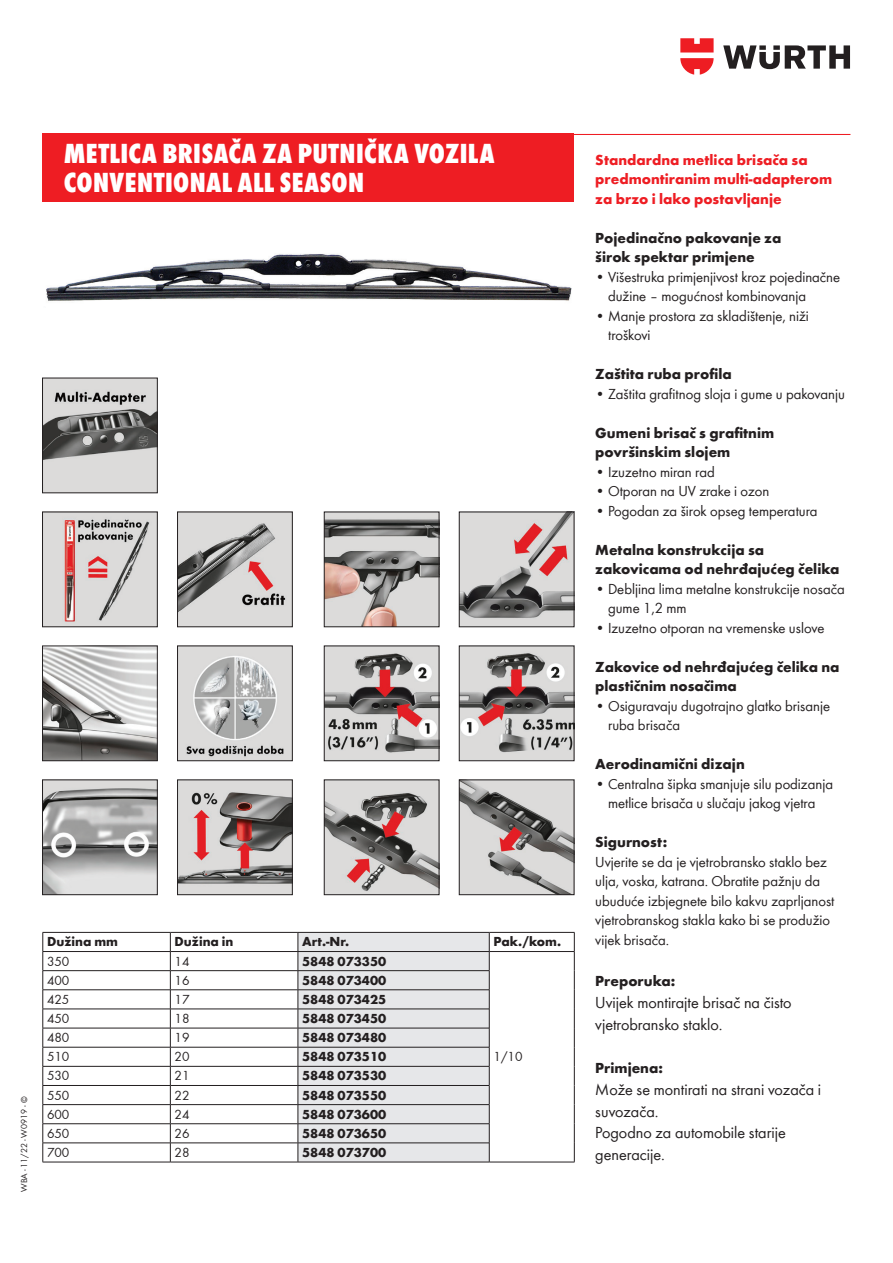
<style>
.page{position:relative;width:893px;height:1263px;background:#fff}
.page>*{position:absolute;margin:0;border:0;box-sizing:border-box;transform-origin:0 0}
.t1{font:800 condensed 28.5px/28.7px "Wuerth";letter-spacing:.015em;color:#fff}
.t2{font:16.5px/21.8px "Wuerth";color:#231f20}
.t3{font:15px/19.5px "Wuerth";color:#231f20}
.t4{font:700 15px/19.5px "Wuerth";color:#231f20}
.t5{font:700 15px/19.5px "Wuerth";color:#ee1d23}
.t6{font:700 13.5px "Wuerth";color:#231f20}
.t7{font:13.5px "Wuerth";color:#231f20}
.t8{font:9px "Wuerth";color:#231f20}
</style>
<div class="page">
<hr style="left:43px;top:134px;width:807px;height:1px;background:#ee1d23">
<div style="left:43px;top:134px;width:531px;height:68px;background:#ee1d23"></div>
<svg style="left:170px;top:933px;width:1px;height:229px"></svg>
<div style="left:298px;top:933px;width:192px;height:229px;background:#e6e7e9"></div>
<hr style="left:43px;top:932px;width:127px;height:1px;background:#231f20">
<hr style="left:170px;top:932px;width:128px;height:1px;background:#231f20">
<hr style="left:298px;top:932px;width:191px;height:1px;background:#231f20">
<hr style="left:489px;top:932px;width:86px;height:1px;background:#231f20">
<hr style="left:43px;top:970px;width:127px;height:1px;background:#231f20">
<hr style="left:170px;top:970px;width:128px;height:1px;background:#231f20">
<hr style="left:298px;top:970px;width:191px;height:1px;background:#231f20">
<hr style="left:43px;top:989px;width:127px;height:1px;background:#231f20">
<hr style="left:170px;top:989px;width:128px;height:1px;background:#231f20">
<hr style="left:298px;top:989px;width:191px;height:1px;background:#231f20">
<hr style="left:43px;top:1009px;width:127px;height:1px;background:#231f20">
<hr style="left:170px;top:1009px;width:128px;height:1px;background:#231f20">
<hr style="left:298px;top:1009px;width:191px;height:1px;background:#231f20">
<hr style="left:43px;top:1028px;width:127px;height:1px;background:#231f20">
<hr style="left:170px;top:1028px;width:128px;height:1px;background:#231f20">
<hr style="left:298px;top:1028px;width:191px;height:1px;background:#231f20">
<hr style="left:43px;top:951px;width:127px;height:1px;background:#231f20">
<hr style="left:170px;top:951px;width:128px;height:1px;background:#231f20">
<hr style="left:298px;top:951px;width:191px;height:1px;background:#231f20">
<hr style="left:489px;top:951px;width:86px;height:1px;background:#231f20">
<svg style="left:574px;top:933px;width:1px;height:229px"></svg>
<hr style="left:489px;top:1162px;width:86px;height:1px;background:#231f20">
<hr style="left:43px;top:1047px;width:127px;height:1px;background:#231f20">
<hr style="left:170px;top:1047px;width:128px;height:1px;background:#231f20">
<hr style="left:298px;top:1047px;width:191px;height:1px;background:#231f20">
<hr style="left:43px;top:1066px;width:127px;height:1px;background:#231f20">
<hr style="left:170px;top:1066px;width:128px;height:1px;background:#231f20">
<hr style="left:298px;top:1066px;width:191px;height:1px;background:#231f20">
<hr style="left:43px;top:1085px;width:127px;height:1px;background:#231f20">
<hr style="left:170px;top:1085px;width:128px;height:1px;background:#231f20">
<hr style="left:298px;top:1085px;width:191px;height:1px;background:#231f20">
<hr style="left:43px;top:1104px;width:127px;height:1px;background:#231f20">
<hr style="left:170px;top:1104px;width:128px;height:1px;background:#231f20">
<hr style="left:298px;top:1104px;width:191px;height:1px;background:#231f20">
<hr style="left:43px;top:1123px;width:127px;height:1px;background:#231f20">
<hr style="left:170px;top:1123px;width:128px;height:1px;background:#231f20">
<hr style="left:298px;top:1123px;width:191px;height:1px;background:#231f20">
<hr style="left:43px;top:1142px;width:127px;height:1px;background:#231f20">
<svg style="left:43px;top:933px;width:1px;height:229px"></svg>
<hr style="left:170px;top:1142px;width:128px;height:1px;background:#231f20">
<hr style="left:298px;top:1142px;width:191px;height:1px;background:#231f20">
<hr style="left:43px;top:1162px;width:127px;height:1px;background:#231f20">
<hr style="left:170px;top:1162px;width:128px;height:1px;background:#231f20">
<hr style="left:298px;top:1162px;width:191px;height:1px;background:#231f20">
<svg style="left:723px;top:45px;width:127px;height:24px"></svg>
<svg style="left:680px;top:38px;width:34px;height:37px"></svg>
<img style="left:46px;top:254px;width:526px;height:47px">
<img style="left:44px;top:380px;width:112px;height:111px">
<div style="left:42px;top:378px;width:116px;height:115px;border:1px solid #231f20"></div>
<img style="left:44px;top:514px;width:112px;height:111px">
<div style="left:42px;top:512px;width:116px;height:115px;border:1px solid #231f20"></div>
<img style="left:179px;top:514px;width:112px;height:111px">
<div style="left:177px;top:512px;width:116px;height:115px;border:1px solid #231f20"></div>
<img style="left:461px;top:514px;width:111px;height:111px">
<div style="left:459px;top:512px;width:115px;height:115px;border:1px solid #231f20"></div>
<img style="left:326px;top:514px;width:111px;height:111px">
<div style="left:324px;top:512px;width:115px;height:115px;border:1px solid #231f20"></div>
<img style="left:44px;top:648px;width:112px;height:111px">
<div style="left:42px;top:646px;width:116px;height:115px;border:1px solid #231f20"></div>
<img style="left:179px;top:648px;width:112px;height:111px">
<div style="left:177px;top:646px;width:116px;height:115px;border:1px solid #231f20"></div>
<img style="left:461px;top:648px;width:111px;height:111px">
<div style="left:459px;top:646px;width:115px;height:115px;border:1px solid #231f20"></div>
<img style="left:326px;top:648px;width:111px;height:111px">
<div style="left:324px;top:646px;width:115px;height:115px;border:1px solid #231f20"></div>
<img style="left:44px;top:782px;width:112px;height:111px">
<div style="left:42px;top:780px;width:116px;height:115px;border:1px solid #231f20"></div>
<img style="left:179px;top:782px;width:112px;height:111px">
<div style="left:177px;top:780px;width:116px;height:115px;border:1px solid #231f20"></div>
<img style="left:461px;top:782px;width:111px;height:111px">
<div style="left:459px;top:780px;width:115px;height:115px;border:1px solid #231f20"></div>
<img style="left:326px;top:782px;width:111px;height:111px">
<div style="left:324px;top:780px;width:115px;height:115px;border:1px solid #231f20"></div>
<h1 class="t1" style="left:64px;top:138px;width:432px">METLICA BRISAČA ZA PUTNIČKA VOZILA<br>CONVENTIONAL ALL SEASON</h1>
<p class="t8" style="left:18px;top:1192px;width:96px;rotate:-90deg">WBA - 11/22 - W0919 - ©</p>
<p class="t6" style="left:47px;top:932px;width:73px">Dužina mm</p>
<p class="t6" style="left:175px;top:932px;width:60px">Dužina in</p>
<p class="t6" style="left:302px;top:932px;width:49px">Art.-Nr.</p>
<p class="t6" style="left:493px;top:932px;width:69px">Pak./kom.</p>
<p class="t7" style="left:47px;top:952px;width:24px">350</p>
<p class="t7" style="left:175px;top:952px;width:16px">14</p>
<p class="t6" style="left:302px;top:951px;width:86px">5848 073350</p>
<p class="t7" style="left:47px;top:971px;width:24px">400</p>
<p class="t7" style="left:175px;top:971px;width:16px">16</p>
<p class="t6" style="left:302px;top:970px;width:86px">5848 073400</p>
<p class="t7" style="left:47px;top:990px;width:24px">425</p>
<p class="t7" style="left:175px;top:990px;width:16px">17</p>
<p class="t6" style="left:302px;top:989px;width:86px">5848 073425</p>
<p class="t7" style="left:47px;top:1009px;width:24px">450</p>
<p class="t7" style="left:175px;top:1009px;width:16px">18</p>
<p class="t6" style="left:302px;top:1008px;width:86px">5848 073450</p>
<p class="t7" style="left:47px;top:1028px;width:24px">480</p>
<p class="t7" style="left:175px;top:1028px;width:16px">19</p>
<p class="t6" style="left:302px;top:1028px;width:86px">5848 073480</p>
<p class="t7" style="left:47px;top:1047px;width:24px">510</p>
<p class="t7" style="left:175px;top:1047px;width:16px">20</p>
<p class="t6" style="left:302px;top:1047px;width:86px">5848 073510</p>
<p class="t7" style="left:47px;top:1067px;width:24px">530</p>
<p class="t7" style="left:175px;top:1067px;width:16px">21</p>
<p class="t6" style="left:302px;top:1066px;width:86px">5848 073530</p>
<p class="t7" style="left:47px;top:1086px;width:24px">550</p>
<p class="t7" style="left:175px;top:1086px;width:16px">22</p>
<p class="t6" style="left:302px;top:1085px;width:86px">5848 073550</p>
<p class="t7" style="left:47px;top:1105px;width:24px">600</p>
<p class="t7" style="left:175px;top:1105px;width:16px">24</p>
<p class="t6" style="left:302px;top:1104px;width:86px">5848 073600</p>
<p class="t7" style="left:47px;top:1124px;width:24px">650</p>
<p class="t7" style="left:175px;top:1124px;width:16px">26</p>
<p class="t6" style="left:302px;top:1123px;width:86px">5848 073650</p>
<p class="t7" style="left:47px;top:1143px;width:24px">700</p>
<p class="t7" style="left:175px;top:1143px;width:16px">28</p>
<p class="t6" style="left:302px;top:1142px;width:86px">5848 073700</p>
<p class="t7" style="left:493px;top:1047px;width:30px">1/10</p>
<p class="t5" style="left:595px;top:149px;width:239px">Standardna metlica brisača sa predmontiranim multi-adapterom za brzo i lako postavljanje</p>
<p class="t4" style="left:595px;top:227px;width:188px">Pojedinačno pakovanje za širok spektar primjene</p>
<p class="t3" style="left:608px;top:266px;width:234px;text-indent:-13px">• Višestruka primjenjivost kroz pojedinačne dužine – mogućnost kombinovanja</p>
<p class="t3" style="left:608px;top:305px;width:202px;text-indent:-13px">• Manje prostora za skladištenje, niži troškovi</p>
<p class="t4" style="left:595px;top:363px;width:138px">Zaštita ruba profila</p>
<p class="t3" style="left:595px;top:383px;width:251px">• Zaštita grafitnog sloja i gume u pakovanju</p>
<p class="t4" style="left:595px;top:422px;width:180px">Gumeni brisač s grafitnim površinskim slojem</p>
<p class="t3" style="left:595px;top:461px;width:121px">• Izuzetno miran rad</p>
<p class="t3" style="left:595px;top:481px;width:176px">• Otporan na UV zrake i ozon</p>
<p class="t3" style="left:595px;top:500px;width:224px">• Pogodan za širok opseg temperatura</p>
<p class="t4" style="left:595px;top:539px;width:246px">Metalna konstrukcija sa zakovicama od nehrđajućeg čelika</p>
<p class="t3" style="left:608px;top:578px;width:238px;text-indent:-13px">• Debljina lima metalne konstrukcije nosača gume 1,2 mm</p>
<p class="t3" style="left:595px;top:617px;width:231px">• Izuzetno otporan na vremenske uslove</p>
<p class="t4" style="left:595px;top:656px;width:246px">Zakovice od nehrđajućeg čelika na plastičnim nosačima</p>
<p class="t3" style="left:608px;top:695px;width:224px;text-indent:-13px">• Osiguravaju dugotrajno glatko brisanje ruba brisača</p>
<p class="t4" style="left:595px;top:753px;width:151px">Aerodinamični dizajn</p>
<p class="t3" style="left:595px;top:773px;width:239px;text-align:center">• Centralna šipka smanjuje silu podizanja metlice brisača u slučaju jakog vjetra</p>
<p class="t4" style="left:595px;top:831px;width:74px">Sigurnost:</p>
<p class="t3" style="left:595px;top:851px;width:241px">Uvjerite se da je vjetrobransko staklo bez ulja, voska, katrana. Obratite pažnju da ubuduće izbjegnete bilo kakvu zaprljanost vjetrobranskog stakla kako bi se produžio vijek brisača.</p>
<p class="t4" style="left:595px;top:970px;width:82px">Preporuka:</p>
<p class="t2" style="left:595px;top:991px;width:198px">Uvijek montirajte brisač na čisto vjetrobransko staklo.</p>
<p class="t4" style="left:595px;top:1057px;width:69px">Primjena:</p>
<p class="t2" style="left:595px;top:1078px;width:227px">Može se montirati na strani vozača i suvozača.<br>Pogodno za automobile starije generacije.</p>
</div>
